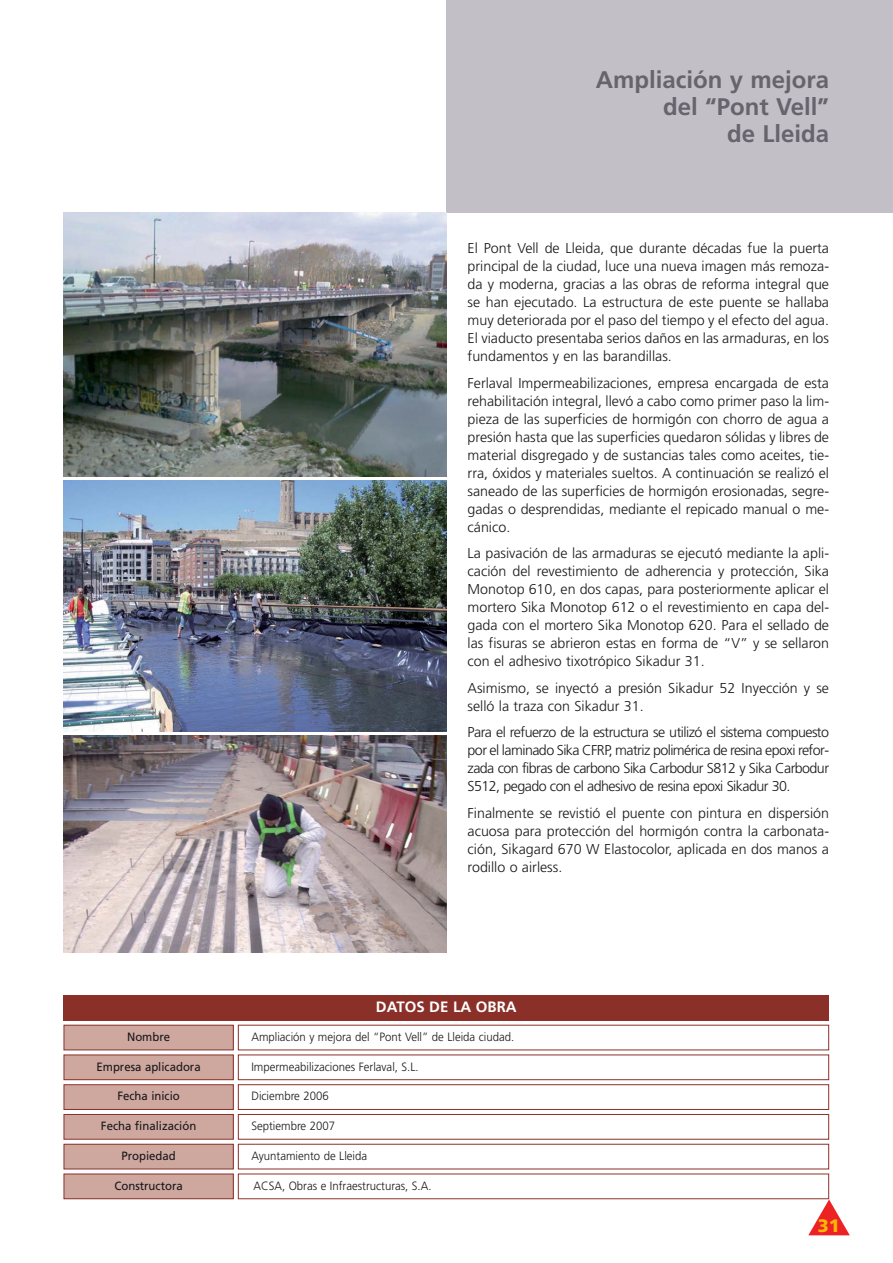
<style>
.page{position:relative;width:893px;height:1263px;background:#fff}
.page>*{position:absolute;margin:0;border:0;box-sizing:border-box;transform-origin:0 0}
.t1{font:700 24px/27px "Frutiger";color:#68636d;text-align:right}
.t2{font:900 18px "Frutiger";color:#f8b706}
.t3{font:700 15px "Frutiger";color:#fff}
.t4{font:300 14.25px/18px "Frutiger";color:#19171a;text-align:justify}
.t5{font:300 12px "Frutiger";color:#19171a;scale:.95 1}
.t6{font:12px "Frutiger";color:#19171a;scale:.95 1}
.s1{color:#ed2224}
</style>
<div class="page">
<div style="left:446px;top:0;width:446px;height:213px;background:#c2bfc7"></div>
<img style="left:64px;top:213px;width:382px;height:263px">
<img style="left:64px;top:481px;width:382px;height:250px">
<div style="left:64px;top:1025px;width:169px;height:25px;background:#cea79f"></div>
<div style="left:64px;top:1025px;width:170px;height:25px;border:1px solid #8a3029"></div>
<div style="left:64px;top:1055px;width:169px;height:25px;background:#cea79f"></div>
<div style="left:64px;top:1055px;width:170px;height:25px;border:1px solid #8a3029"></div>
<div style="left:238px;top:1055px;width:591px;height:25px;border:1px solid #8a3029"></div>
<div style="left:64px;top:1085px;width:169px;height:24px;background:#cea79f"></div>
<div style="left:64px;top:1084px;width:170px;height:26px;border:1px solid #8a3029"></div>
<div style="left:238px;top:1084px;width:591px;height:26px;border:1px solid #8a3029"></div>
<div style="left:64px;top:1114px;width:169px;height:25px;background:#cea79f"></div>
<div style="left:64px;top:1114px;width:170px;height:26px;border:1px solid #8a3029"></div>
<div style="left:238px;top:1114px;width:591px;height:26px;border:1px solid #8a3029"></div>
<div style="left:64px;top:1144px;width:169px;height:25px;background:#cea79f"></div>
<div style="left:64px;top:1144px;width:170px;height:25px;border:1px solid #8a3029"></div>
<div style="left:238px;top:1144px;width:591px;height:25px;border:1px solid #8a3029"></div>
<div style="left:64px;top:1174px;width:169px;height:25px;background:#cea79f"></div>
<div style="left:64px;top:1174px;width:170px;height:25px;border:1px solid #8a3029"></div>
<div style="left:64px;top:995px;width:765px;height:26px;background:#8a3029"></div>
<div style="left:238px;top:1174px;width:591px;height:25px;border:1px solid #8c342a"></div>
<img style="left:64px;top:736px;width:382px;height:217px">
<h1 class="t1" style="left:596px;top:68px;width:235px">Ampliación y mejora del “Pont Vell”<br>de Lleida</h1>
<p class="t4" style="left:468px;top:240px;width:363px">El Pont Vell de Lleida, que durante décadas fue la puerta principal de la ciudad, luce una nueva imagen más remoza&shy;da y moderna, gracias a las obras de reforma integral que se han ejecutado. La estructura de este puente se hallaba muy deteriorada por el paso del tiempo y el efecto del agua.<br>El viaducto presentaba serios daños en las armaduras, en los fundamentos y en las barandillas.</p>
<p class="t4" style="left:468px;top:375px;width:363px">Ferlaval Impermeabilizaciones, empresa encargada de esta rehabilitación integral, llevó a cabo como primer paso la lim&shy;pieza de las superficies de hormigón con chorro de agua a presión hasta que las superficies quedaron sólidas y libres de material disgregado y de sustancias tales como aceites, tie&shy;rra, óxidos y materiales sueltos. A continuación se realizó el saneado de las superficies de hormigón erosionadas, segre&shy;gadas o desprendidas, mediante el repicado manual o me&shy;cánico.</p>
<p class="t4" style="left:468px;top:545px;width:363px">La pasivación de las armaduras se ejecutó mediante la apli&shy;cación del revestimiento de adherencia y protección, Sika Monotop 610, en dos capas, para posteriormente aplicar el mortero Sika Monotop 612 o el revestimiento en capa del&shy;gada con el mortero Sika Monotop 620. Para el sellado de las fisuras se abrieron estas en forma de “V” y se sellaron con el adhesivo tixotrópico Sikadur 31.</p>
<p class="t4" style="left:468px;top:680px;width:363px">Asimismo, se inyectó a presión Sikadur 52 Inyección y se selló la traza con Sikadur 31.</p>
<p class="t4" style="left:468px;top:724px;width:363px">Para el refuerzo de la estructura se utilizó el sistema compuesto por el laminado Sika CFRP, matriz polimérica de resina epoxi refor&shy;zada con fibras de carbono Sika Carbodur S812 y Sika Carbodur S512, pegado con el adhesivo de resina epoxi Sikadur 30.</p>
<p class="t4" style="left:468px;top:805px;width:363px">Finalmente se revistió el puente con pintura en dispersión acuosa para protección del hormigón contra la carbonata&shy;ción, Sikagard 670 W Elastocolor, aplicada en dos manos a rodillo o airless.</p>
<p class="t3" style="left:376px;top:1001px;width:142px">DATOS DE LA OBRA</p>
<p class="t6" style="left:127px;top:1032px;width:47px">Nombre</p>
<p class="t5" style="left:251px;top:1032px;width:278px">Ampliación y mejora del “Pont Vell” de Lleida ciudad.</p>
<p class="t6" style="left:97px;top:1062px;width:111px">Empresa aplicadora</p>
<p class="t5" style="left:251px;top:1062px;width:177px">Impermeabilizaciones Ferlaval, S.L.</p>
<p class="t6" style="left:117px;top:1091px;width:67px">Fecha inicio</p>
<p class="t5" style="left:251px;top:1091px;width:83px">Diciembre 2006</p>
<p class="t6" style="left:101px;top:1121px;width:102px">Fecha finalización</p>
<p class="t5" style="left:251px;top:1121px;width:90px">Septiembre 2007</p>
<p class="t6" style="left:121px;top:1151px;width:59px">Propiedad</p>
<p class="t5" style="left:251px;top:1151px;width:123px">Ayuntamiento de Lleida</p>
<p class="t6" style="left:114px;top:1181px;width:73px">Constructora</p>
<p class="t5" style="left:254px;top:1181px;width:189px">ACSA, Obras e Infraestructuras, S.A.</p>
<p class="t2" style="left:806px;top:1219px;width:47px"><span class="s1">▲</span>3 1</p>
</div>
